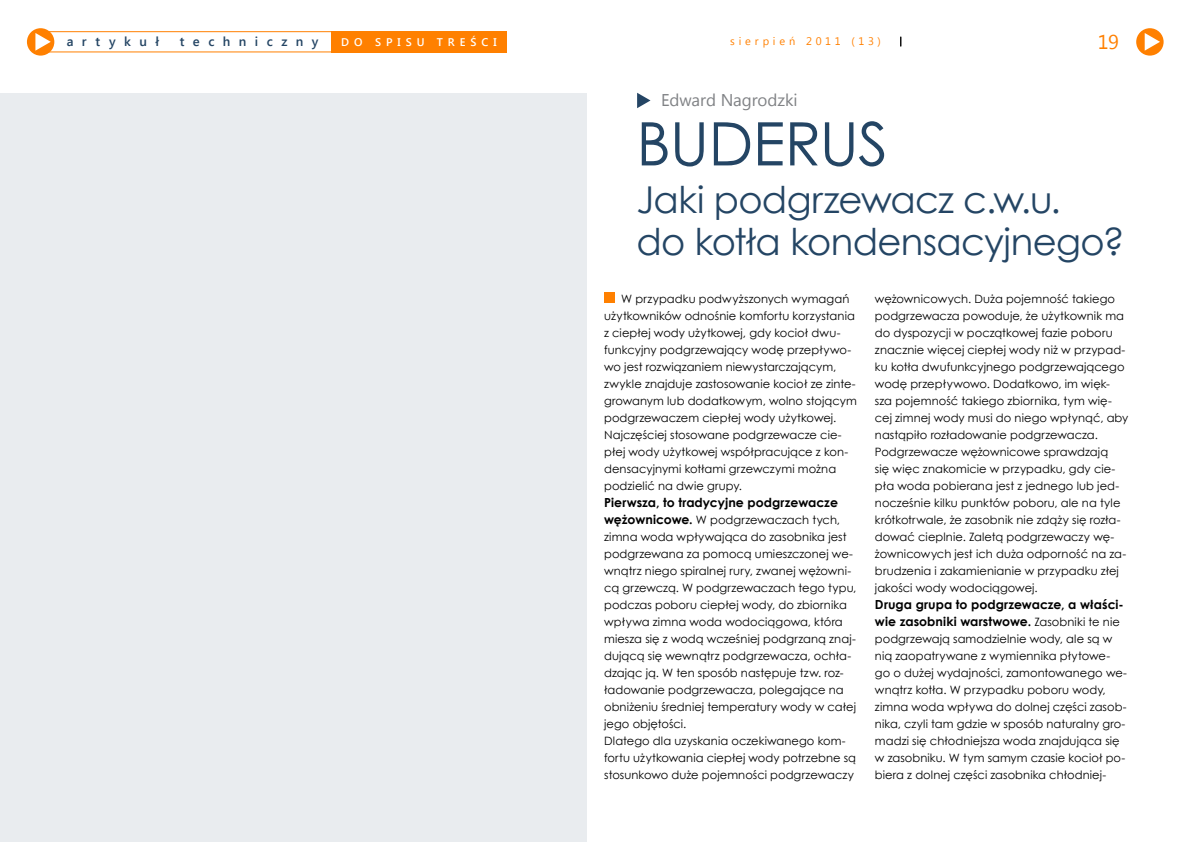
<style>
.page{position:relative;width:1191px;height:842px;background:#fff}
.page>*{position:absolute;margin:0;border:0;box-sizing:border-box;transform-origin:0 0}
.t1{font:60px "Century Gothic";letter-spacing:-.01em;color:#244564}
.t2{font:37px/42px "Century Gothic";letter-spacing:-.02em;color:#244564}
.t3{font:20px "Segoe UI";color:#ff8000}
.t4{font:17px "Segoe UI";letter-spacing:-.005em;color:#808285}
.t5{font:600 13px "Segoe UI";letter-spacing:.645em;color:#244564}
.t6{font:700 12.5px/17px "Century Gothic";color:#000}
.t7{font:11.5px/17px "Century Gothic";letter-spacing:.005em;color:#000}
.t8{font:600 11.1px "Segoe UI";letter-spacing:.445em;color:#fff}
.t9{font:11px "Segoe UI";letter-spacing:.345em;color:#ff8000}
.s1{font-weight:700;font-size:12.5px}
.s2{font-weight:400;font-size:11.5px}
</style>
<div class="page">
<div style="left:27px;top:28px;width:27px;height:28px;background:#ff8000;border-radius:50%"></div>
<svg style="left:35px;top:33px;width:16px;height:17px"></svg>
<div style="left:1136px;top:28px;width:27px;height:28px;background:#ff8000;border-radius:50%"></div>
<svg style="left:1144px;top:33px;width:16px;height:18px"></svg>
<div style="left:33px;top:31px;width:310px;height:21px;border:1px solid #ff8000"></div>
<div style="left:331px;top:31px;width:176px;height:21px;background:#ff8000"></div>
<svg style="left:637px;top:93px;width:13px;height:15px"></svg>
<div style="left:604px;top:293px;width:11px;height:10px;background:#ff8000"></div>
<div style="left:0;top:93px;width:587px;height:749px;background:#e9ecef"></div>
<p class="t5" style="left:67px;top:32px;width:94px">artykuł</p>
<p class="t5" style="left:180px;top:32px;width:140px">techniczny</p>
<p class="t8" style="left:341px;top:34px;width:157px">do spisu treści</p>
<p class="t9" style="left:730px;top:34px;width:152px">sierpień 2011 (13)</p>
<h3 class="t3" style="left:1098px;top:28px;width:22px">19</h3>
<h3 class="t4" style="left:661px;top:88px;width:138px">Edward Nagrodzki</h3>
<h1 class="t1" style="left:636px;top:102px;width:253px">BUDERUS</h1>
<h2 class="t2" style="left:636px;top:178px;width:490px">Jaki podgrzewacz c.w.u.<br>do kotła kondensacyjnego?</h2>
<p class="t7" style="left:604px;top:290px;width:254px;text-indent:17px">W przypadku podwyższonych wymagań użytkowników odnośnie komfortu korzystania z ciepłej wody użytkowej, gdy kocioł dwu&shy;funkcyjny podgrzewający wodę przepływo&shy;wo jest rozwiązaniem niewystarczającym, zwykle znajduje zastosowanie kocioł ze zinte&shy;growanym lub dodatkowym, wolno stojącym podgrzewaczem ciepłej wody użytkowej.<br>Najczęściej stosowane podgrzewacze cie&shy;płej wody użytkowej współpracujące z kon&shy;densacyjnymi kotłami grzewczymi można podzielić na dwie grupy.</p>
<p class="t6" style="left:604px;top:494px;width:235px">Pierwsza, to tradycyjne podgrzewacze</p>
<p class="t7" style="left:604px;top:511px;width:254px"><span class="s1">wężownicowe.</span> W podgrzewaczach tych, zimna woda wpływająca do zasobnika jest podgrzewana za pomocą umieszczonej we&shy;wnątrz niego spiralnej rury, zwanej wężowni&shy;cą grzewczą. W podgrzewaczach tego typu, podczas poboru ciepłej wody, do zbiornika wpływa zimna woda wodociągowa, która miesza się z wodą wcześniej podgrzaną znaj&shy;dującą się wewnątrz podgrzewacza, ochła&shy;dzając ją. W ten sposób następuje tzw. roz&shy;ładowanie podgrzewacza, polegające na obniżeniu średniej temperatury wody w całej jego objętości.<br>Dlatego dla uzyskania oczekiwanego kom&shy;fortu użytkowania ciepłej wody potrzebne są stosunkowo duże pojemności podgrzewaczy</p>
<p class="t7" style="left:875px;top:290px;width:255px">wężownicowych. Duża pojemność takiego podgrzewacza powoduje, że użytkownik ma do dyspozycji w początkowej fazie poboru znacznie więcej ciepłej wody niż w przypad&shy;ku kotła dwufunkcyjnego podgrzewającego wodę przepływowo. Dodatkowo, im więk&shy;sza pojemność takiego zbiornika, tym wię&shy;cej zimnej wody musi do niego wpłynąć, aby nastąpiło rozładowanie podgrzewacza.<br>Podgrzewacze wężownicowe sprawdzają<br>się więc znakomicie w przypadku, gdy cie&shy;pła woda pobierana jest z jednego lub jed&shy;nocześnie kilku punktów poboru, ale na tyle krótkotrwale, że zasobnik nie zdąży się rozła&shy;dować cieplnie. Zaletą podgrzewaczy wę&shy;żownicowych jest ich duża odporność na za&shy;brudzenia i zakamienianie w przypadku złej jakości wody wodociągowej.</p>
<p class="t6" style="left:875px;top:596px;width:250px">Druga grupa to podgrzewacze, a właści&shy;wie zasobniki warstwowe. <span class="s2">Zasobniki te nie</span></p>
<p class="t7" style="left:875px;top:630px;width:253px">podgrzewają samodzielnie wody, ale są w nią zaopatrywane z wymiennika płytowe&shy;go o dużej wydajności, zamontowanego we&shy;wnątrz kotła. W przypadku poboru wody, zimna woda wpływa do dolnej części zasob&shy;nika, czyli tam gdzie w sposób naturalny gro&shy;madzi się chłodniejsza woda znajdująca się w zasobniku. W tym samym czasie kocioł po&shy;biera z dolnej części zasobnika chłodniej-</p>
</div>
